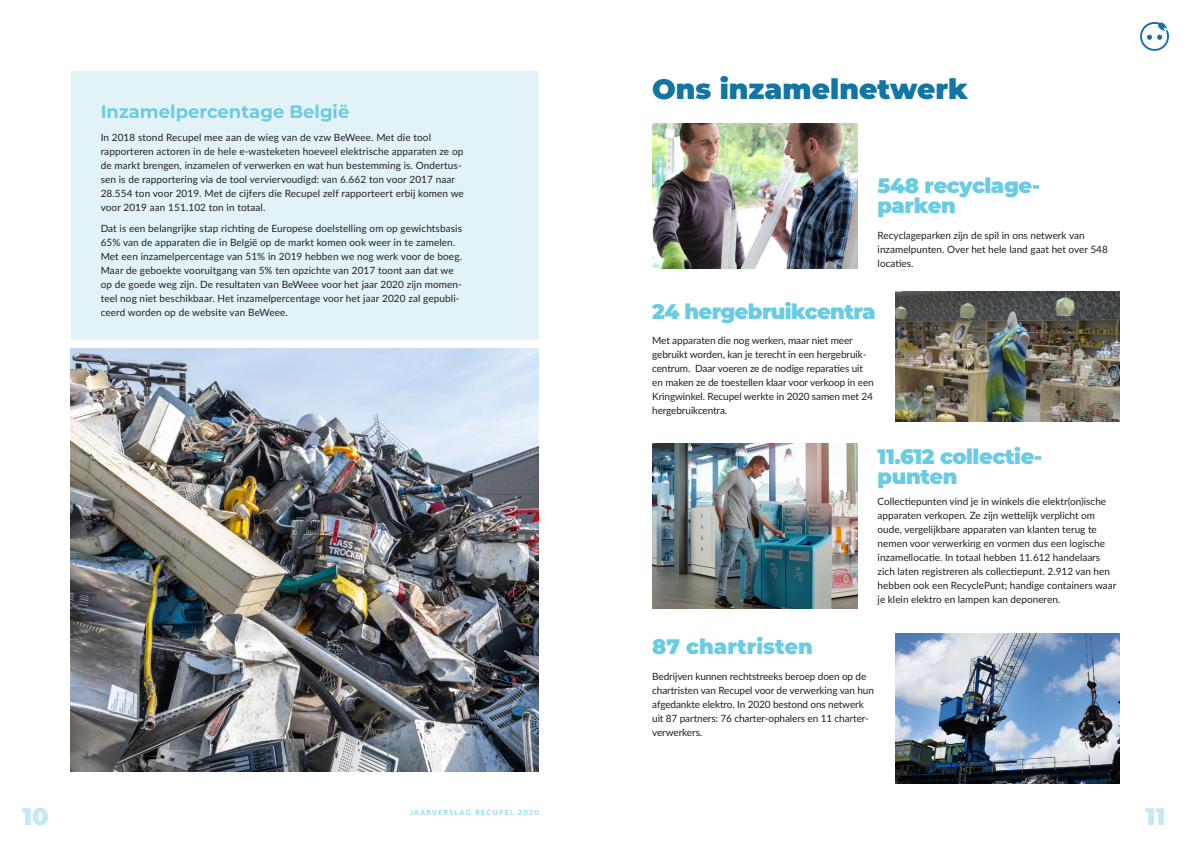
<style>
.page{position:relative;width:1191px;height:842px;background:#fff}
.page>*{position:absolute;margin:0;border:0;box-sizing:border-box;transform-origin:0 0}
.t1{font:900 28px "Montserrat";color:#1275a4}
.t2{font:900 24px "Montserrat";color:#c5e8f3}
.t3{font:900 21px/20px "Montserrat";letter-spacing:-.02em;color:#6bcbe3}
.t4{font:900 21px "Montserrat";color:#6bcbe3}
.t5{font:700 18px "Montserrat";color:#6bcbe3}
.Alineastijl_1{font:10px/14px "Lato";color:#231f20}
.t6{font:7px "Lato";letter-spacing:.2em;color:#6bcbe3}
</style>
<div class="page">
<div style="left:71px;top:71px;width:468px;height:268px;background:#e2f3f8"></div>
<img style="left:71px;top:349px;width:468px;height:422px">
<svg style="left:1140px;top:22px;width:29px;height:29px"></svg>
<img style="left:652px;top:124px;width:205px;height:144px">
<img style="left:895px;top:291px;width:224px;height:130px">
<img style="left:895px;top:634px;width:224px;height:149px">
<img style="left:652px;top:443px;width:205px;height:165px">
<p class="t5" style="left:101px;top:98px;width:250px">Inzamelpercentage België</p>
<p class="Alineastijl_1" style="left:101px;top:130px;width:365px">In 2018 stond Recupel mee aan de wieg van de vzw BeWeee. Met die tool rapporteren actoren in de hele e-wasteketen hoeveel elektrische apparaten ze op de markt brengen, inzamelen of verwerken en wat hun bestemming is. Ondertus&shy;sen is de rapportering via de tool verviervoudigd: van 6.662 ton voor 2017 naar 28.554 ton voor 2019. Met de cijfers die Recupel zelf rapporteert erbij komen we voor 2019 aan 151.102 ton in totaal.</p>
<p class="Alineastijl_1" style="left:101px;top:221px;width:363px">Dat is een belangrijke stap richting de Europese doelstelling om op gewichtsbasis 65% van de apparaten die in België op de markt komen ook weer in te zamelen.<br>Met een inzamelpercentage van 51% in 2019 hebben we nog werk voor de boeg.<br>Maar de geboekte vooruitgang van 5% ten opzichte van 2017 toont aan dat we op de goede weg zijn. De resultaten van BeWeee voor het jaar 2020 zijn momen&shy;teel nog niet beschikbaar. Het inzamelpercentage voor het jaar 2020 zal gepubli&shy;ceerd worden op de website van BeWeee.</p>
<p class="t1" style="left:652px;top:68px;width:317px">Ons inzamelnetwerk</p>
<p class="t3" style="left:877px;top:174px;width:164px">548 recyclage&shy;parken</p>
<p class="Alineastijl_1" style="left:877px;top:228px;width:232px">Recyclageparken zijn de spil in ons netwerk van inzamelpunten. Over het hele land gaat het over 548 locaties.</p>
<p class="t3" style="left:652px;top:300px;width:225px">24 hergebruikcentra</p>
<p class="Alineastijl_1" style="left:652px;top:333px;width:223px">Met apparaten die nog werken, maar niet meer gebruikt worden, kan je terecht in een hergebruik&shy;centrum. Daar voeren ze de nodige reparaties uit en maken ze de toestellen klaar voor verkoop in een Kringwinkel. Recupel werkte in 2020 samen met 24 hergebruikcentra.</p>
<p class="t3" style="left:877px;top:445px;width:166px">11.612 collectie&shy;punten</p>
<p class="Alineastijl_1" style="left:877px;top:494px;width:240px">Collectiepunten vind je in winkels die elektr(on)ische apparaten verkopen. Ze zijn wettelijk verplicht om oude, vergelijkbare apparaten van klanten terug te nemen voor verwerking en vormen dus een logische inzamellocatie. In totaal hebben 11.612 handelaars zich laten registreren als collectiepunt. 2.912 van hen hebben ook een RecyclePunt; handige containers waar je klein elektro en lampen kan deponeren.</p>
<p class="t4" style="left:652px;top:631px;width:162px">87 chartristen</p>
<p class="Alineastijl_1" style="left:652px;top:669px;width:223px">Bedrijven kunnen rechtstreeks beroep doen op de chartristen van Recupel voor de verwerking van hun afgedankte elektro. In 2020 bestond ons netwerk uit 87 partners: 76 charter-ophalers en 11 charter&shy;verwerkers.</p>
<h2 class="t2" style="left:22px;top:798px;width:28px">10</h2>
<h2 class="t2" style="left:1145px;top:798px;width:22px">11</h2>
<p class="t6" style="left:410px;top:807px;width:130px">JAARVERSLAG RECUPEL 2020</p>
</div>
